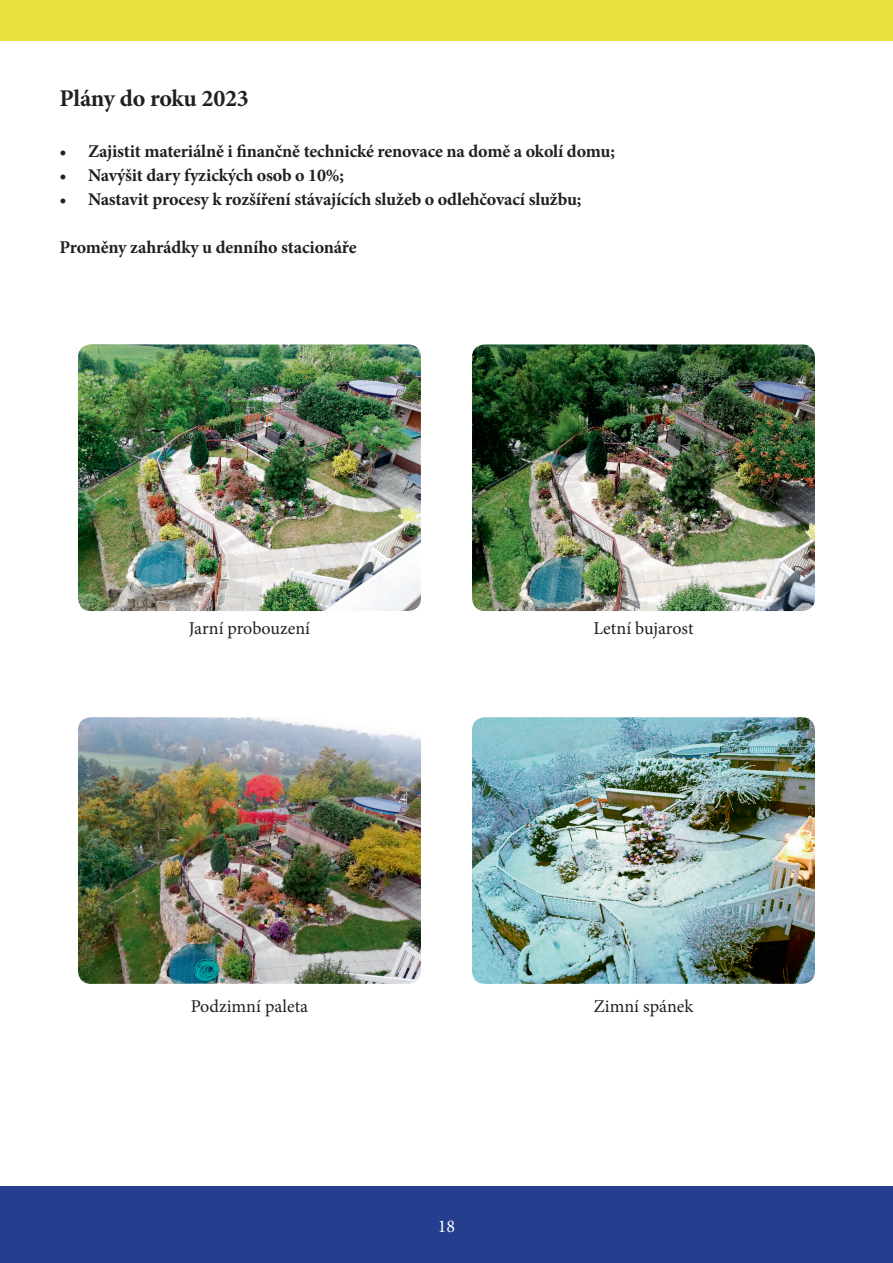
<style>
.page{position:relative;width:893px;height:1263px;background:#fff}
.page>*{position:absolute;margin:0;border:0;box-sizing:border-box;transform-origin:0 0}
.t1{font:700 24px "Minion Pro";letter-spacing:-.015em;color:#231f20}
.t2{font:700 18px "Minion Pro";letter-spacing:-.01em;color:#231f20}
.t3{font:18px "Minion Pro";color:#231f20}
.t4{font:18px "Minion Pro";color:#fff}
</style>
<div class="page">
<div style="left:0;top:1186px;width:893px;height:77px;background:#253f8e"></div>
<div style="left:0;top:0;width:893px;height:40px;background:#e8e13f"></div>
<img style="left:78px;top:344px;width:343px;height:267px">
<img style="left:78px;top:717px;width:343px;height:267px">
<img style="left:472px;top:344px;width:343px;height:267px">
<img style="left:472px;top:717px;width:343px;height:267px">
<h1 class="t1" style="left:60px;top:82px;width:191px">Plány do roku 2023</h1>
<p class="t2" style="left:60px;top:139px;width:557px">• Zajistit materiálně i finančně technické renovace na domě a okolí domu;</p>
<p class="t2" style="left:60px;top:163px;width:286px">• Navýšit dary fyzických osob o 10%;</p>
<p class="t2" style="left:60px;top:187px;width:523px">• Nastavit procesy k rozšíření stávajících služeb o odlehčovací službu;</p>
<p class="t2" style="left:60px;top:235px;width:299px">Proměny zahrádky u denního stacionáře</p>
<p class="t3" style="left:189px;top:616px;width:123px">Jarní probouzení</p>
<p class="t3" style="left:593px;top:616px;width:102px">Letní bujarost</p>
<p class="t3" style="left:191px;top:995px;width:119px">Podzimní paleta</p>
<p class="t4" style="left:438px;top:1215px;width:19px">18</p>
<p class="t3" style="left:594px;top:995px;width:101px">Zimní spánek</p>
</div>
